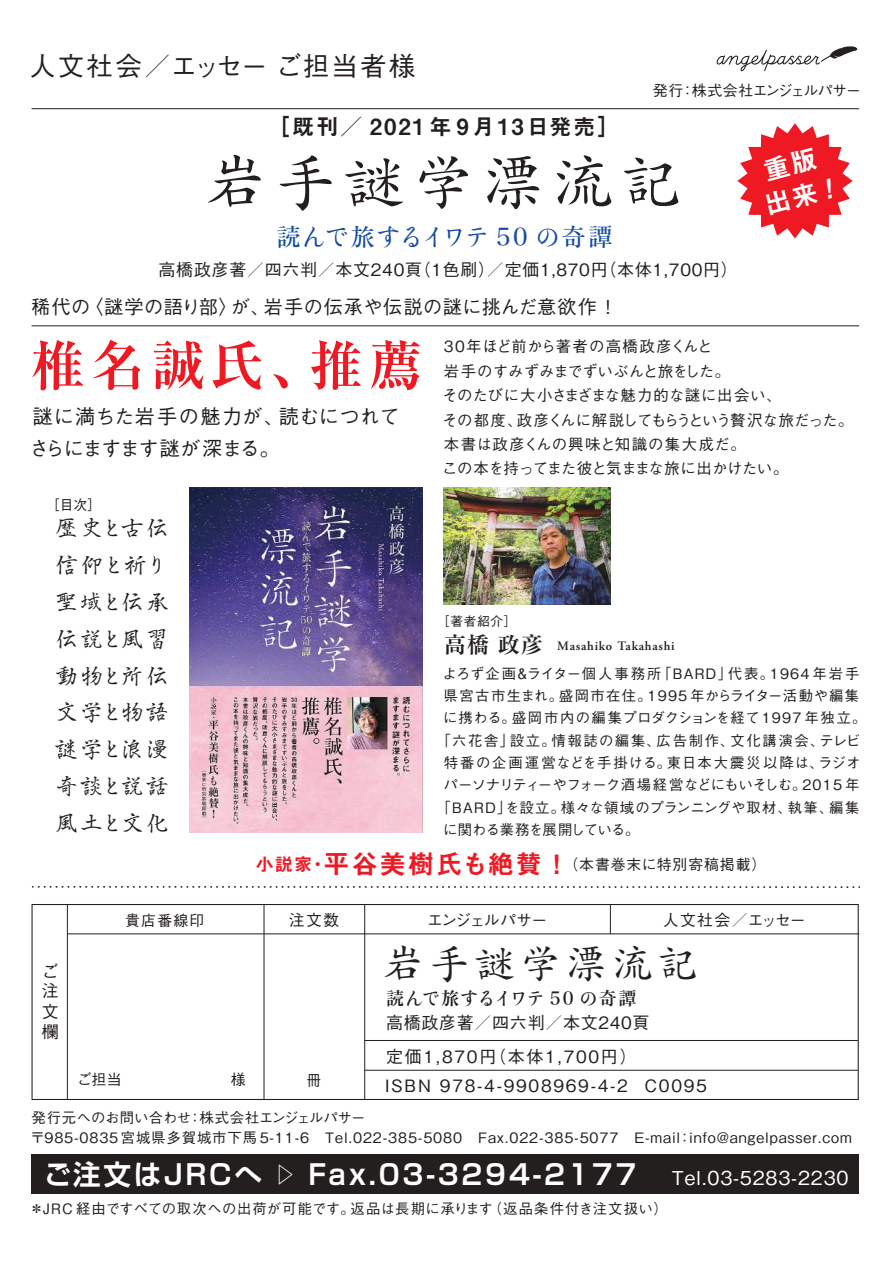
<style>
.page{position:relative;width:893px;height:1263px;background:#fff}
.page>*{position:absolute;margin:0;border:0;box-sizing:border-box;transform-origin:0 0}
.t1{font:62.7px "DF Kai Sho Md MP RKSJ H";letter-spacing:.1em;color:#241f1f}
.t2{font:700 54.15px "Ryumin Pro";letter-spacing:.1em;color:#ef1923}
.t3{font:41.4px "DF Kai Sho Md MP RKSJ H";letter-spacing:.1em;color:#241f1f}
.t4{font:700 27.6px "Shin Go Pro De";letter-spacing:.1em;color:#fff}
.t5{font:500 26.55px "Gothic BBB Pro";letter-spacing:.08em;color:#241f1f}
.t6{font:26.55px/33px "Midashi Go Pro MB31";color:#fff}
.t7{font:24.45px "Yutuki 36 PK Std W4";letter-spacing:-.075em;color:#154ba3}
.t8{font:500 23.4px/36.9px "Ro Shino Std";letter-spacing:-.085em;color:#241f1f;text-align:justify}
.t9{font:22.35px "Midashi Go Pro MB31";letter-spacing:.08em;color:#241f1f}
.t10{font:500 20.25px/32.2px "Gothic BBB Pro";color:#241f1f}
.t11{font:500 19.2px "Gothic BBB Pro";letter-spacing:.03em;color:#241f1f}
.t12{font:500 19.2px "Gothic BBB Pro";letter-spacing:.04em;color:#fff}
.t13{font:18px "Yutuki 36 PK Std W5";letter-spacing:-.06em;color:#241f1f}
.t14{font:500 16.95px/20.1px "Gothic BBB Pro";letter-spacing:.04em;color:#241f1f;text-align:justify}
.t15{font:500 16.95px "Gothic BBB Pro";letter-spacing:.1em;color:#241f1f}
.t16{font:500 15.9px "Gothic BBB Pro";letter-spacing:.015em;color:#241f1f}
.t17{font:500 15.9px "Gothic BBB Pro";letter-spacing:-.105em;color:#241f1f}
.t18{font:500 15.9px "Gothic BBB Pro";letter-spacing:-.035em;color:#241f1f}
.t19{font:500 15.45px/24.5px "Gothic BBB Pro";letter-spacing:-.005em;color:#241f1f}
.t20{font:500 14.85px "Gothic BBB Pro";letter-spacing:.06em;color:#241f1f}
.t21{font:500 14.85px "Gothic BBB Pro";letter-spacing:-.035em;color:#241f1f}
.t22{font:500 14.85px "Gothic BBB Pro";letter-spacing:.04em;color:#241f1f}
.t23{font:500 14.4px/20.2px "Gothic BBB Pro";letter-spacing:.06em;color:#241f1f}
.t24{font:500 14.4px "Gothic BBB Pro";letter-spacing:.08em;color:#241f1f}
.t25{font:500 14.4px "Gothic BBB Pro";letter-spacing:.04em;color:#241f1f}
.t26{font:500 14.4px "Gothic BBB Pro";letter-spacing:-.025em;color:#241f1f}
.t27{font:500 14.4px "Gothic BBB Pro";letter-spacing:-.01em;color:#241f1f}
.t28{font:500 14.4px "Gothic BBB Pro";letter-spacing:.12em;color:#241f1f}
.t29{font:500 14.4px "Gothic BBB Pro";letter-spacing:.115em;color:#241f1f}
.t30{font:500 14.4px "Gothic BBB Pro";letter-spacing:-.04em;color:#241f1f}
.t31{font:500 13.8px "Gothic BBB Pro";color:#241f1f}
.t32{font:600 12.9px "Adobe Garamond Pro";letter-spacing:.06em;color:#241f1f}
.t33{font:500 12.75px "Gothic BBB Pro";color:#241f1f}
.s1{font-family:"Ryumin Pro";font-weight:500}
.s2{font-family:"Ryumin Pro";font-weight:700;font-size:22.35px}
.s3{font-family:"Midashi Go Pro MB31";font-weight:400;font-size:18px;color:#ef1923}
.s4{font-family:"Midashi Go Pro MB31";font-weight:400;font-size:26.55px;color:#ef1923}
.s5{font-family:"Ryumin Pro";font-weight:700}
.s6{font-size:22.35px}
</style>
<div class="page">
<img style="left:190px;top:488px;width:232px;height:344px">
<svg style="left:716px;top:46px;width:141px;height:25px"></svg>
<div style="left:32px;top:1153px;width:827px;height:40px;background:#241f1f"></div>
<hr style="left:32px;top:108px;width:827px;height:1px;background:#241f1f">
<svg style="left:32px;top:904px;width:827px;height:196px"></svg>
<hr style="left:67px;top:904px;width:1px;height:195px;background:#241f1f">
<hr style="left:264px;top:904px;width:1px;height:195px;background:#241f1f">
<hr style="left:364px;top:905px;width:1px;height:194px;background:#241f1f">
<hr style="left:67px;top:933px;width:792px;height:1px;background:#241f1f">
<hr style="left:365px;top:1070px;width:493px;height:1px;background:#241f1f">
<hr style="left:365px;top:1040px;width:493px;height:1px;background:#241f1f">
<hr style="left:610px;top:904px;width:1px;height:30px;background:#241f1f">
<hr style="left:32px;top:325px;width:827px;height:1px;background:#241f1f">
<svg style="left:33px;top:886px;width:827px;height:2px"></svg>
<img style="left:444px;top:488px;width:166px;height:116px">
<svg style="left:737px;top:123px;width:116px;height:116px"></svg>
<h3 class="t5" style="left:29px;top:45px;width:388px">人文社会／エッセー ご担当者様</h3>
<h3 class="t9" style="left:268px;top:108px;width:353px">［既刊／ 2021 年 9月13日発売］</h3>
<p class="t21" style="left:653px;top:78px;width:209px">発行：株式会社エンジェルパサー</p>
<h1 class="t1" style="left:205px;top:150px;width:478px">岩手謎学漂流記</h1>
<h3 class="t7" style="left:276px;top:222px;width:338px"><span class="s1">読</span>んで<span class="s1">旅</span>するイワテ 50 の<span class="s1">奇譚</span></h3>
<p class="t14" style="left:159px;top:258px;width:581px">高橋政彦著／四六判／本文240頁（1色刷）／定価1,870円（本体1,700円）</p>
<h3 class="t11" style="left:31px;top:291px;width:588px">稀代の〈謎学の語り部〉が、岩手の伝承や伝説の謎に挑んだ意欲作 ！</h3>
<h3 class="t6" style="left:751px;top:155px;width:91px;rotate:-15deg">重版<br>出来 !</h3>
<h2 class="t2" style="left:31px;top:323px;width:393px">椎名誠氏、推薦</h2>
<p class="t19" style="left:442px;top:332px;width:413px">30年ほど前から著者の高橋政彦くんと<br>岩手のすみずみまでずいぶんと旅をした。<br>そのたびに大小さまざまな魅力的な謎に出会い、<br>その都度、政彦くんに解説してもらうという贅沢な旅だった。本書は政彦くんの興味と知識の集大成だ。<br>この本を持ってまた彼と気ままな旅に出かけたい。</p>
<h3 class="t10" style="left:29px;top:398px;width:372px">謎に満ちた岩手の魅力が、読むにつれてさらにますます謎が深まる。</h3>
<p class="t31" style="left:46px;top:493px;width:57px">［目次］</p>
<h3 class="t8" style="left:55px;top:508px;width:115px">歴史と古伝信仰と祈り聖域と伝承伝説と風習動物と所伝文学と物語謎学と浪漫奇談と説話風土と文化</h3>
<p class="t14" style="left:42px;top:959px;width:18px">ご注文欄</p>
<p class="t22" style="left:125px;top:908px;width:81px">貴店番線印</p>
<p class="t33" style="left:437px;top:611px;width:81px">［著者紹介］</p>
<p class="t32" style="left:444px;top:639px;width:232px"><span class="s2">高橋 政彦</span> Masahiko Takahashi</p>
<p class="t24" style="left:442px;top:661px;width:418px">よろず企画＆ライター個人事務所「ＢＡＲＤ」代表。1964 年岩手</p>
<p class="t24" style="left:444px;top:684px;width:417px">県宮古市生まれ。盛岡市在住。1995 年からライター活動や編集</p>
<p class="t23" style="left:443px;top:706px;width:425px">に携わる。盛岡市内の編集プロダクションを経て1997 年独立。</p>
<p class="t28" style="left:437px;top:728px;width:425px">「六花舎」設立。情報誌の編集、広告制作、文化講演会、テレビ</p>
<p class="t29" style="left:444px;top:751px;width:418px">特番の企画運営などを手掛ける。東日本大震災以降は、ラジオ</p>
<p class="t26" style="left:443px;top:773px;width:417px">パーソナリティーやフォーク酒場経営などにもいそしむ。2015 年</p>
<p class="t27" style="left:437px;top:795px;width:424px">「ＢＡＲＤ」を設立。様々な領域のプランニングや取材、執筆、編集</p>
<p class="t30" style="left:443px;top:818px;width:198px">に関わる業務を展開している。</p>
<p class="t20" style="left:256px;top:852px;width:512px"><span class="s3">小説家・</span><span class="s4">平谷美樹氏も絶賛！</span>（本書巻末に特別寄稿掲載）</p>
<p class="t18" style="left:289px;top:907px;width:52px">注文数</p>
<p class="t16" style="left:663px;top:907px;width:145px">人文社会／エッセー</p>
<p class="t17" style="left:427px;top:907px;width:122px">エンジェルパサー</p>
<h3 class="t3" style="left:383px;top:942px;width:317px">岩手謎学漂流記</h3>
<p class="t13" style="left:386px;top:987px;width:252px"><span class="s5">読</span>んで<span class="s5">旅</span>するイワテ 50 の<span class="s5">奇譚</span></p>
<p class="t14" style="left:386px;top:1010px;width:265px">高橋政彦著／四六判／本文240頁</p>
<p class="t22" style="left:307px;top:1068px;width:16px">冊</p>
<p class="t15" style="left:386px;top:1042px;width:252px">定価1,870円（本体1,700円）</p>
<p class="t15" style="left:385px;top:1072px;width:323px">ISBN 978-4-9908969-4-2 C0095</p>
<p class="t23" style="left:30px;top:1106px;width:823px">発行元へのお問い合わせ：株式会社エンジェルパサー　<br>〒985-0835 宮城県多賀城市下馬 5-11-6　Tel.022-385-5080　Fax.022-385-5077　E-mail：info@angelpasser.com</p>
<h3 class="t4" style="left:44px;top:1152px;width:594px">ご注文はJRCへ <span class="s6">▷</span> Fax.03-3294-2177</h3>
<h3 class="t12" style="left:672px;top:1162px;width:178px">Tel.03-5283-2230</h3>
<p class="t25" style="left:29px;top:1197px;width:640px">＊JRC 経由ですべての取次への出荷が可能です。返品は長期に承ります（返品条件付き注文扱い）</p>
</div>
